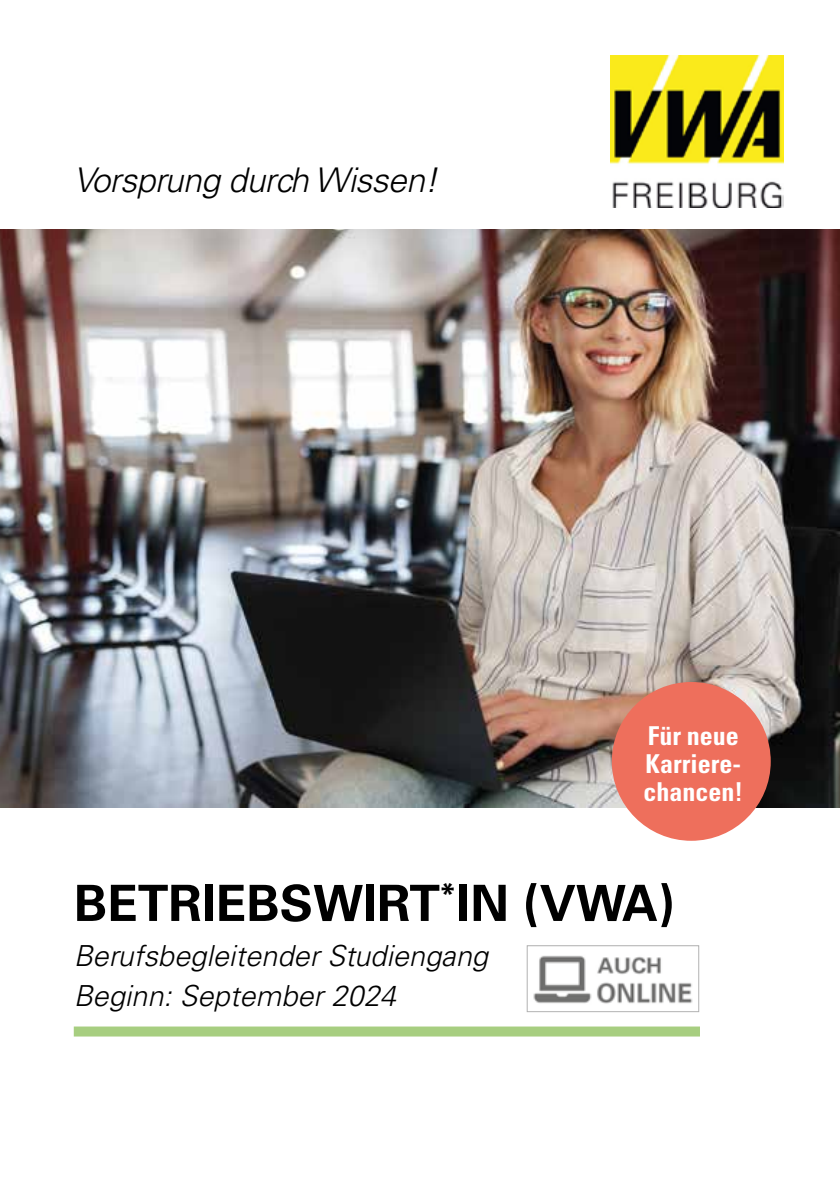
<style>
.page{position:relative;width:840px;height:1191px;background:#fff}
.page>*{position:absolute;margin:0;border:0;box-sizing:border-box;transform-origin:0 0}
.t1{font:700 50px "Univers LT Pro 65";color:#000}
.t2{font:italic 300 34px "Univers LT Pro 45";letter-spacing:-.02em;color:#000}
.t3{font:italic 300 29px/40px "Univers LT Pro 45";color:#000}
.t4{font:700 condensed 26px/28px "Univers LT Pro";color:#fff}
</style>
<div class="page">
<img style="left:0;top:230px;width:839px;height:577px">
<div style="left:611px;top:682px;width:159px;height:158px;background:#ee6f5c;border-radius:50%"></div>
<div style="left:74px;top:1026px;width:625px;height:10px;background:#a7ce80"></div>
<img style="left:610px;top:55px;width:173px;height:153px">
<img style="left:533px;top:955px;width:160px;height:49px">
<div style="left:526px;top:945px;width:172px;height:67px;border:1px solid #b2b2b2"></div>
<p class="t2" style="left:74px;top:166px;width:365px">Vorsprung durch Wissen!</p>
<p class="t4" style="left:643px;top:723px;width:101px">Für neue<br>Karriere&shy;chancen!</p>
<h1 class="t1" style="left:74px;top:872px;width:602px">BETRIEBSWIRT<sup>*</sup>IN (VWA)</h1>
<p class="t3" style="left:74px;top:938px;width:415px">Berufsbegleitender Studiengang<br>Beginn: September 2024</p>
</div>
